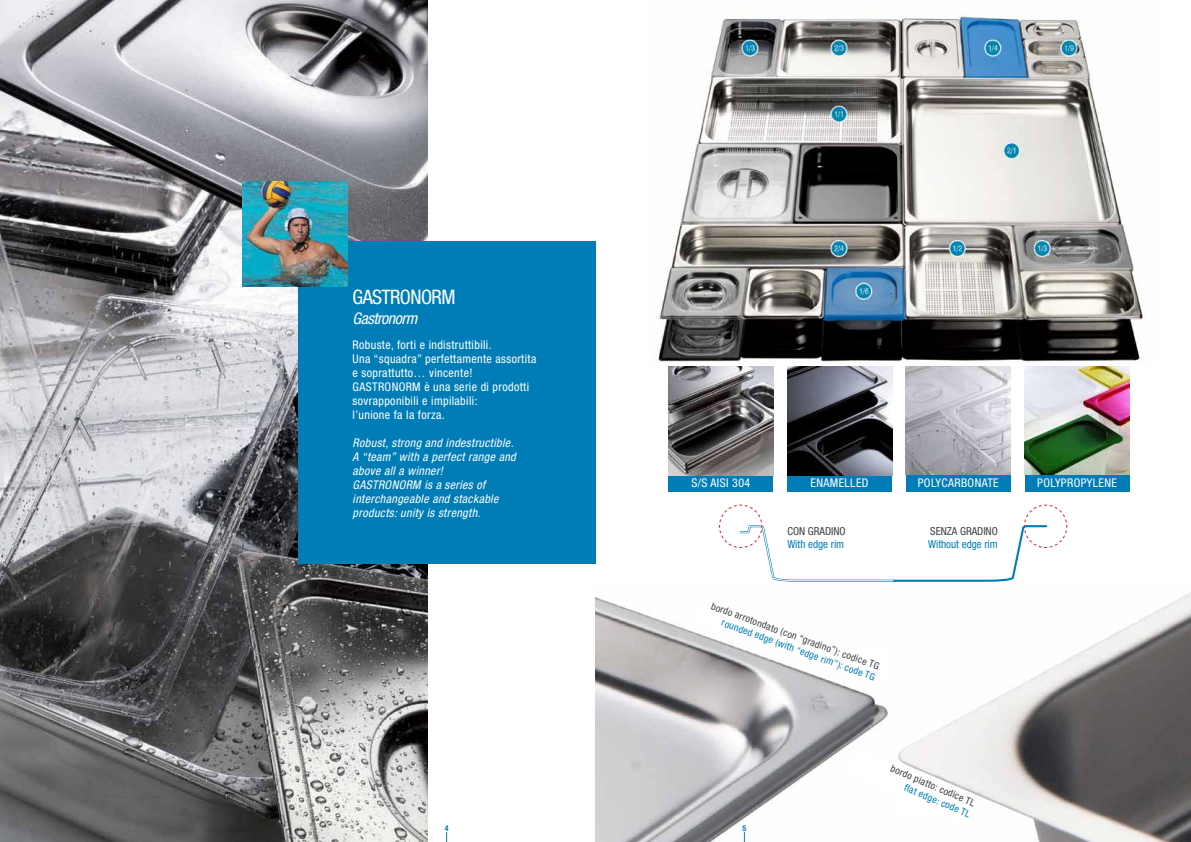
<style>
.page{position:relative;width:1191px;height:842px;background:#fff}
.page>*{position:absolute;margin:0;border:0;box-sizing:border-box;transform-origin:0 0}
.t1{font:condensed 20px "Helvetica Neue";letter-spacing:-.03em;color:#fff}
.t2{font:italic condensed 16px "Helvetica Neue";letter-spacing:-.03em;color:#fff}
.t3{font:condensed 12px/14px "Helvetica Neue";letter-spacing:.03em;color:#fff}
.t4{font:italic condensed 12px/14px "Helvetica Neue";letter-spacing:.03em;color:#fff}
.t5{font:condensed 11px "Helvetica Neue";color:#007db7}
.t6{font:condensed 11px "Helvetica Neue";color:#414042}
.t7{font:condensed 10px "Helvetica Neue";color:#414042}
.t8{font:condensed 10px "Helvetica Neue";color:#007db7}
.t9{font:700 condensed 8px "Helvetica Neue";color:#007db7}
</style>
<div class="page">
<img style="left:595px;top:592px;width:596px;height:250px">
<svg style="left:719px;top:505px;width:348px;height:77px"></svg>
<img style="left:0;top:0;width:427px;height:842px">
<div style="left:298px;top:242px;width:297px;height:322px;background:#007db7"></div>
<img style="left:242px;top:181px;width:105px;height:105px">
<div style="left:668px;top:366px;width:105px;height:126px;background:#007db7"></div>
<img style="left:668px;top:366px;width:105px;height:109px">
<div style="left:787px;top:366px;width:105px;height:126px;background:#007db7"></div>
<img style="left:787px;top:366px;width:105px;height:110px">
<div style="left:906px;top:366px;width:104px;height:126px;background:#007db7"></div>
<img style="left:906px;top:366px;width:104px;height:109px">
<div style="left:1024px;top:366px;width:105px;height:126px;background:#007db7"></div>
<img style="left:1024px;top:366px;width:105px;height:108px">
<img style="left:656px;top:15px;width:489px;height:347px">
<div style="left:852px;top:651px;width:36px;height:25px;background:#fff"></div>
<svg style="left:694px;top:598px;width:186px;height:87px"></svg>
<svg style="left:846px;top:748px;width:130px;height:76px"></svg>
<h1 class="t1" style="left:352px;top:285px;width:91px">GASTRONOrm</h1>
<h2 class="t2" style="left:352px;top:309px;width:66px">Gastronorm</h2>
<p class="t3" style="left:352px;top:338px;width:185px">Robuste, forti e indistruttibili.<br>Una “squadra” perfettamente assortita e soprattutto… vincente!<br>GASTRONORM è una serie di prodotti sovrapponibili e impilabili:<br>l’unione fa la forza.</p>
<p class="t4" style="left:352px;top:436px;width:165px">Robust, strong and indestructible.<br>A “team” with a perfect range and above all a winner!<br>GASTRONORM is a series of interchangeable and stackable products: unity is strength.</p>
<p class="t3" style="left:691px;top:476px;width:60px">S/S AISI 304</p>
<p class="t3" style="left:810px;top:476px;width:59px">ENAMELLED</p>
<p class="t3" style="left:917px;top:476px;width:83px">POLYCARBONATE</p>
<p class="t3" style="left:1037px;top:476px;width:81px">POLYPROPYLENE</p>
<p class="t6" style="left:787px;top:524px;width:60px">CON GRADINO</p>
<p class="t5" style="left:787px;top:538px;width:58px">With edge rim</p>
<p class="t6" style="left:930px;top:524px;width:7px">senza</p>
<p class="t6" style="left:960px;top:524px;width:39px">GRADINO</p>
<p class="t5" style="left:928px;top:538px;width:71px">Without edge rim</p>
<p class="t7" style="left:713px;top:600px;width:180px;rotate:20deg">bordo arrotondato (con “gradino”): codice TG</p>
<p class="t8" style="left:724px;top:617px;width:164px;rotate:20deg">rounded edge (with “edge rim”): code TG</p>
<p class="t7" style="left:893px;top:762px;width:92px;rotate:23deg">bordo piatto: codice TL</p>
<p class="t8" style="left:907px;top:781px;width:72px;rotate:23deg">flat edge: code TL</p>
<p class="t9" style="left:445px;top:823px;width:5px">4</p>
<p class="t9" style="left:742px;top:823px;width:5px">5</p>
</div>
